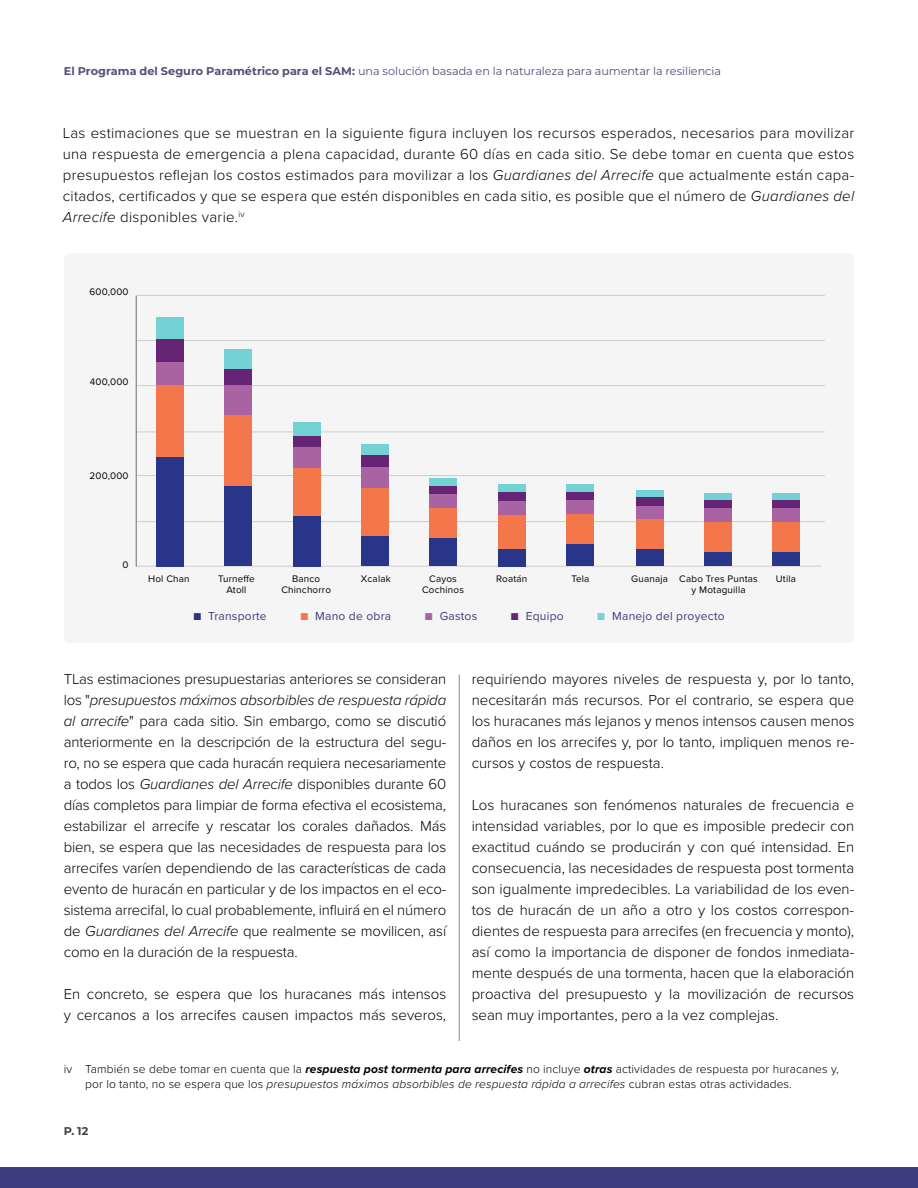
<style>
.page{position:relative;width:918px;height:1188px;background:#fff}
.page>*{position:absolute;margin:0;border:0;box-sizing:border-box;transform-origin:0 0}
.t1{font:300 15px/21px "Proxima Nova";color:#000;text-align:justify}
.t2{font:300 12px/15px "Proxima Nova";letter-spacing:.01em;color:#000}
.t3{font:12px "Proxima Nova";letter-spacing:.02em;color:#3d3c7e}
.t4{font:11.25px "Montserrat";letter-spacing:-.005em;color:#554e79}
.t5{font:700 11.25px "Montserrat";color:#434141}
.t6{font:9.9px/11.2px "Proxima Nova";letter-spacing:.02em;color:#000;text-align:center}
.s1{font-weight:700}
.s2{font-style:italic}
.s3{color:#283589}
.s4{color:#f3774a}
.s5{color:#a963a2}
.s6{color:#652574}
.s7{color:#73d2d3}
.s8{font-weight:700;font-style:italic}
</style>
<div class="page">
<div style="left:0;top:1167px;width:918px;height:21px;background:#3d3c7e"></div>
<div style="left:64px;top:253px;width:790px;height:390px;background:#f5f5f5;border-radius:5px"></div>
<hr style="left:136px;top:566px;width:686px;height:1px;background:#cdcdcd">
<hr style="left:136px;top:521px;width:689px;height:1px;background:#cdcdcd">
<hr style="left:136px;top:475px;width:689px;height:1px;background:#cdcdcd">
<hr style="left:136px;top:432px;width:689px;height:1px;background:#cdcdcd">
<hr style="left:136px;top:385px;width:689px;height:1px;background:#cdcdcd">
<hr style="left:136px;top:340px;width:689px;height:1px;background:#cdcdcd">
<hr style="left:136px;top:295px;width:689px;height:1px;background:#cdcdcd">
<div style="left:157px;top:317px;width:27px;height:22px;background:#73d2d3"></div>
<div style="left:157px;top:339px;width:27px;height:23px;background:#652574"></div>
<div style="left:157px;top:362px;width:27px;height:24px;background:#a963a2"></div>
<div style="left:157px;top:386px;width:27px;height:71px;background:#f3774a"></div>
<div style="left:157px;top:457px;width:27px;height:109px;background:#283589"></div>
<div style="left:225px;top:349px;width:27px;height:20px;background:#73d2d3"></div>
<div style="left:225px;top:369px;width:27px;height:17px;background:#652574"></div>
<div style="left:225px;top:386px;width:27px;height:29px;background:#a963a2"></div>
<div style="left:225px;top:415px;width:27px;height:71px;background:#f3774a"></div>
<div style="left:225px;top:486px;width:27px;height:80px;background:#283589"></div>
<div style="left:293px;top:422px;width:27px;height:14px;background:#73d2d3"></div>
<div style="left:293px;top:436px;width:27px;height:12px;background:#652574"></div>
<div style="left:293px;top:448px;width:27px;height:20px;background:#a963a2"></div>
<div style="left:293px;top:468px;width:27px;height:48px;background:#f3774a"></div>
<div style="left:293px;top:516px;width:27px;height:50px;background:#283589"></div>
<div style="left:361px;top:444px;width:28px;height:11px;background:#73d2d3"></div>
<div style="left:361px;top:455px;width:28px;height:12px;background:#652574"></div>
<div style="left:361px;top:467px;width:28px;height:21px;background:#a963a2"></div>
<div style="left:361px;top:488px;width:28px;height:49px;background:#f3774a"></div>
<div style="left:361px;top:537px;width:28px;height:29px;background:#283589"></div>
<div style="left:429px;top:478px;width:28px;height:8px;background:#73d2d3"></div>
<div style="left:429px;top:486px;width:28px;height:8px;background:#652574"></div>
<div style="left:429px;top:494px;width:28px;height:14px;background:#a963a2"></div>
<div style="left:429px;top:508px;width:28px;height:30px;background:#f3774a"></div>
<div style="left:429px;top:538px;width:28px;height:28px;background:#283589"></div>
<div style="left:498px;top:484px;width:28px;height:8px;background:#73d2d3"></div>
<div style="left:498px;top:492px;width:28px;height:9px;background:#652574"></div>
<div style="left:498px;top:501px;width:28px;height:15px;background:#a963a2"></div>
<div style="left:498px;top:516px;width:28px;height:33px;background:#f3774a"></div>
<div style="left:498px;top:549px;width:28px;height:17px;background:#283589"></div>
<div style="left:567px;top:485px;width:27px;height:7px;background:#73d2d3"></div>
<div style="left:567px;top:492px;width:27px;height:9px;background:#652574"></div>
<div style="left:567px;top:501px;width:27px;height:13px;background:#a963a2"></div>
<div style="left:567px;top:514px;width:27px;height:31px;background:#f3774a"></div>
<div style="left:567px;top:545px;width:27px;height:21px;background:#283589"></div>
<div style="left:636px;top:490px;width:27px;height:7px;background:#73d2d3"></div>
<div style="left:636px;top:497px;width:27px;height:9px;background:#652574"></div>
<div style="left:636px;top:506px;width:27px;height:14px;background:#a963a2"></div>
<div style="left:636px;top:520px;width:27px;height:30px;background:#f3774a"></div>
<div style="left:636px;top:550px;width:27px;height:16px;background:#283589"></div>
<div style="left:704px;top:493px;width:28px;height:7px;background:#73d2d3"></div>
<div style="left:704px;top:500px;width:28px;height:8px;background:#652574"></div>
<div style="left:704px;top:508px;width:28px;height:14px;background:#a963a2"></div>
<div style="left:704px;top:522px;width:28px;height:30px;background:#f3774a"></div>
<div style="left:704px;top:552px;width:28px;height:14px;background:#283589"></div>
<div style="left:772px;top:494px;width:28px;height:6px;background:#73d2d3"></div>
<div style="left:772px;top:500px;width:28px;height:9px;background:#652574"></div>
<div style="left:772px;top:508px;width:28px;height:14px;background:#a963a2"></div>
<div style="left:772px;top:522px;width:28px;height:31px;background:#f3774a"></div>
<div style="left:772px;top:553px;width:28px;height:13px;background:#283589"></div>
<hr style="left:136px;top:296px;width:1px;height:270px;background:#6e6e72">
<hr style="left:459px;top:675px;width:1px;height:366px;background:#8b898e">
<p class="t4" style="left:64px;top:63px;width:659px"><span class="s1">El Programa del Seguro Paramétrico para el SAM:</span> una solución basada en la naturaleza para aumentar la resiliencia</p>
<p class="t1" style="left:63px;top:122px;width:793px">Las estimaciones que se muestran en la siguiente figura incluyen los recursos esperados, necesarios para movilizar una respuesta de emergencia a plena capacidad, durante 60 días en cada sitio. Se debe tomar en cuenta que estos presupuestos reflejan los costos estimados para movilizar a los <span class="s2">Guardianes del Arrecife</span> que actualmente están capa&shy;citados, certificados y que se espera que estén disponibles en cada sitio, es posible que el número de <span class="s2">Guardianes del Arrecife</span> disponibles varie.<sup>iv</sup></p>
<p class="t6" style="left:90px;top:286px;width:41px">600,000</p>
<p class="t6" style="left:90px;top:376px;width:40px">400,000</p>
<p class="t6" style="left:90px;top:470px;width:41px">200,000</p>
<p class="t6" style="left:123px;top:559px;width:8px">0</p>
<p class="t6" style="left:148px;top:573px;width:43px">Hol Chan</p>
<p class="t6" style="left:218px;top:573px;width:38px">Turneffe<br>Atoll</p>
<p class="t6" style="left:281px;top:573px;width:51px">Banco<br>Chinchorro</p>
<p class="t6" style="left:361px;top:573px;width:31px">Xcalak</p>
<p class="t6" style="left:422px;top:573px;width:43px">Cayos<br>Cochinos</p>
<p class="t6" style="left:496px;top:573px;width:33px">Roatán</p>
<p class="t6" style="left:571px;top:573px;width:20px">Tela</p>
<p class="t6" style="left:692px;top:573px;width:68px;text-align:left;text-indent:-60px">Guanaja Cabo Tres Puntas y Motaguilla</p>
<p class="t6" style="left:776px;top:573px;width:22px">Utila</p>
<p class="t3" style="left:193px;top:607px;width:75px"><span class="s3">■</span> Transporte</p>
<p class="t3" style="left:300px;top:607px;width:92px"><span class="s4">■</span> Mano de obra</p>
<p class="t3" style="left:425px;top:607px;width:54px"><span class="s5">■</span> Gastos</p>
<p class="t3" style="left:511px;top:607px;width:54px"><span class="s6">■</span> Equipo</p>
<p class="t3" style="left:597px;top:607px;width:129px"><span class="s7">■</span> Manejo del proyecto</p>
<p class="t1" style="left:64px;top:668px;width:384px">TLas estimaciones presupuestarias anteriores se consideran los "<span class="s2">presupuestos máximos absorbibles de respuesta rápida al arrecife</span>" para cada sitio. Sin embargo, como se discutió anteriormente en la descripción de la estructura del segu&shy;ro, no se espera que cada huracán requiera necesariamente a todos los <span class="s2">Guardianes del Arrecife</span> disponibles durante 60 días completos para limpiar de forma efectiva el ecosistema, estabilizar el arrecife y rescatar los corales dañados. Más bien, se espera que las necesidades de respuesta para los arrecifes varíen dependiendo de las características de cada evento de huracán en particular y de los impactos en el eco&shy;sistema arrecifal, lo cual probablemente, influirá en el número de <span class="s2">Guardianes del Arrecife</span> que realmente se movilicen, así como en la duración de la respuesta.</p>
<p class="t1" style="left:64px;top:983px;width:384px">En concreto, se espera que los huracanes más intensos y cercanos a los arrecifes causen impactos más severos,</p>
<p class="t1" style="left:472px;top:668px;width:384px">requiriendo mayores niveles de respuesta y, por lo tanto, necesitarán más recursos. Por el contrario, se espera que los huracanes más lejanos y menos intensos causen menos daños en los arrecifes y, por lo tanto, impliquen menos re&shy;cursos y costos de respuesta.</p>
<p class="t1" style="left:472px;top:794px;width:384px">Los huracanes son fenómenos naturales de frecuencia e intensidad variables, por lo que es imposible predecir con exactitud cuándo se producirán y con qué intensidad. En consecuencia, las necesidades de respuesta post tormenta son igualmente impredecibles. La variabilidad de los even&shy;tos de huracán de un año a otro y los costos correspon&shy;dientes de respuesta para arrecifes (en frecuencia y monto), así como la importancia de disponer de fondos inmediata&shy;mente después de una tormenta, hacen que la elaboración proactiva del presupuesto y la movilización de recursos sean muy importantes, pero a la vez complejas.</p>
<p class="t2" style="left:85px;top:1060px;width:755px;text-indent:-21px">iv También se debe tomar en cuenta que la <span class="s8">respuesta post tormenta para arrecifes</span> no incluye <span class="s8">otras</span> actividades de respuesta por huracanes y, por lo tanto, no se espera que los <span class="s2">presupuestos máximos absorbibles de respuesta rápida a arrecifes</span> cubran estas otras actividades.</p>
<p class="t5" style="left:64px;top:1124px;width:26px">P. 12</p>
</div>
